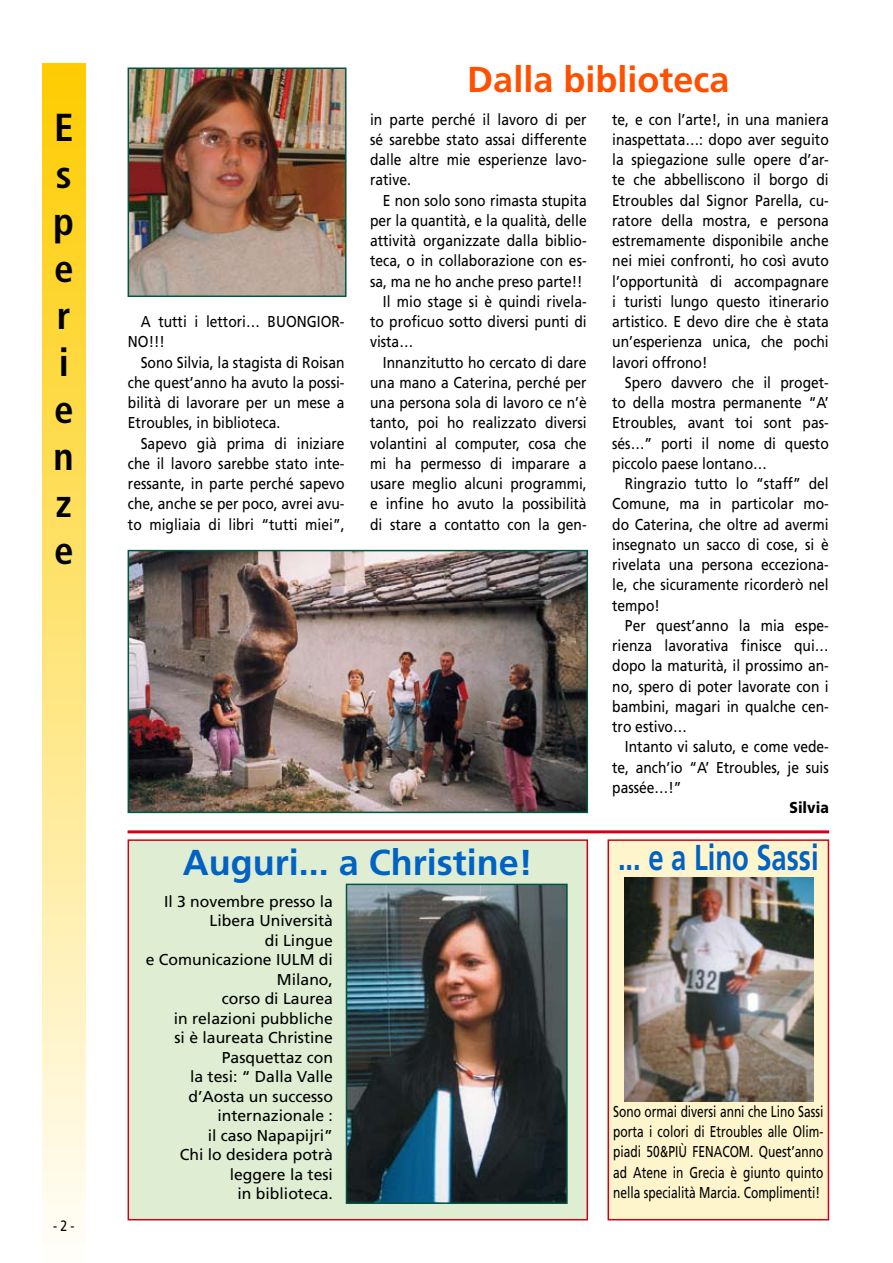
<style>
.page{position:relative;width:893px;height:1263px;background:#fff}
.page>*{position:absolute;margin:0;border:0;box-sizing:border-box;transform-origin:0 0}
.t1{font:700 condensed 39px/47px "Frutiger";color:#000}
.t2{font:700 36px "Frutiger";color:#0062c2}
.t3{font:700 36px "Frutiger";color:#ff4f00}
.t4{font:700 36px "Frutiger";color:#0062c2;scale:.76 1}
.t5{font:15.75px/20.2px "Frutiger";color:#000;text-align:justify;scale:.88 1}
.t6{font:15.75px/19.5px "Frutiger";color:#000;text-align:right}
.t7{font:15.75px/20.2px "Frutiger";color:#000;text-align:justify;scale:.76 1}
.t8{font:900 15.75px "Frutiger";color:#000;scale:.88 1}
.t9{font:15px "Frutiger";color:#000;scale:.8 1}
</style>
<div class="page">
<div style="left:43px;top:64px;width:42px;height:1199px;background:linear-gradient(to bottom,#fecc00,#fffefb)"></div>
<div style="left:128px;top:840px;width:459px;height:380px;background:#dfeed3"></div>
<div style="left:128px;top:839px;width:460px;height:381px;border:2px solid #d10019"></div>
<hr style="left:128px;top:830px;width:701px;height:3px;background:#d10019">
<img style="left:349px;top:887px;width:216px;height:314px">
<div style="left:346px;top:884px;width:222px;height:320px;border:2px solid #005740"></div>
<img style="left:131px;top:71px;width:212px;height:223px">
<div style="left:128px;top:68px;width:218px;height:229px;border:2px solid #005740"></div>
<img style="left:131px;top:553px;width:454px;height:257px">
<div style="left:128px;top:550px;width:460px;height:263px;border:2px solid #005740"></div>
<div style="left:608px;top:840px;width:220px;height:380px;background:#fff5cc"></div>
<div style="left:608px;top:839px;width:221px;height:381px;border:2px solid #d10019"></div>
<img style="left:624px;top:878px;width:189px;height:223px">
<h1 class="t1" style="left:53px;top:104px;width:22px">E s p e r i e n z e</h1>
<p class="t9" style="left:53px;top:1217px;width:28px">- -</p>
<p class="t5" style="left:128px;top:311px;width:248px;text-indent:13px">A tutti i lettori… BUONGIOR-<br>NO!!!</p>
<p class="t5" style="left:128px;top:352px;width:248px;text-indent:13px">Sono Silvia, la stagista di Roisan che quest’anno ha avuto la possi&shy;bilità di lavorare per un mese a Etroubles, in biblioteca.</p>
<p class="t5" style="left:128px;top:433px;width:248px;text-indent:13px">Sapevo già prima di iniziare che il lavoro sarebbe stato inte&shy;ressante, in parte perché sapevo che, anche se per poco, avrei avu&shy;to migliaia di libri “tutti miei”,</p>
<h2 class="t3" style="left:467px;top:58px;width:264px">Dalla biblioteca</h2>
<p class="t5" style="left:370px;top:109px;width:248px">in parte perché il lavoro di per sé sarebbe stato assai differente dalle altre mie esperienze lavo&shy;rative.</p>
<p class="t5" style="left:383px;top:190px;width:233px">E non solo sono rimasta stupita</p>
<p class="t5" style="left:370px;top:210px;width:248px">per la quantità, e la qualità, delle</p>
<p class="t5" style="left:370px;top:230px;width:248px">attività organizzate dalla biblio-</p>
<p class="t5" style="left:370px;top:251px;width:248px">teca, o in collaborazione con es-</p>
<p class="t5" style="left:370px;top:271px;width:243px">sa, ma ne ho anche preso parte!!</p>
<p class="t5" style="left:383px;top:291px;width:233px">Il mio stage si è quindi rivela-</p>
<p class="t5" style="left:370px;top:311px;width:248px">to proficuo sotto diversi punti di</p>
<p class="t5" style="left:370px;top:332px;width:51px">vista…</p>
<p class="t5" style="left:383px;top:352px;width:233px">Innanzitutto ho cercato di dare</p>
<p class="t5" style="left:370px;top:372px;width:248px">una mano a Caterina, perché per</p>
<p class="t5" style="left:370px;top:392px;width:248px">una persona sola di lavoro ce n’è</p>
<p class="t5" style="left:370px;top:413px;width:248px">tanto, poi ho realizzato diversi</p>
<p class="t5" style="left:370px;top:433px;width:248px">volantini al computer, cosa che</p>
<p class="t5" style="left:370px;top:453px;width:248px">mi ha permesso di imparare a</p>
<p class="t5" style="left:370px;top:473px;width:248px">usare meglio alcuni programmi,</p>
<p class="t5" style="left:370px;top:494px;width:248px">e infine ho avuto la possibilità</p>
<p class="t5" style="left:370px;top:514px;width:248px">di stare a contatto con la gen-</p>
<p class="t5" style="left:612px;top:109px;width:248px">te, e con l’arte!, in una maniera inaspettata…: dopo aver seguito la spiegazione sulle opere d’ar&shy;te che abbelliscono il borgo di Etroubles dal Signor Parella, cu&shy;ratore della mostra, e persona estremamente disponibile anche nei miei confronti, ho così avuto l’opportunità di accompagnare i turisti lungo questo itinerario artistico. E devo dire che è stata un’esperienza unica, che pochi lavori offrono!</p>
<p class="t5" style="left:612px;top:372px;width:248px;text-indent:13px">Spero davvero che il proget&shy;to della mostra permanente “A’ Etroubles, avant toi sont pas&shy;sés…” porti il nome di questo piccolo paese lontano…</p>
<p class="t5" style="left:612px;top:473px;width:248px;text-indent:13px">Ringrazio tutto lo “staff” del Comune, ma in particolar mo&shy;do Caterina, che oltre ad avermi insegnato un sacco di cose, si è rivelata una persona ecceziona&shy;le, che sicuramente ricorderò nel tempo!</p>
<p class="t5" style="left:612px;top:615px;width:248px;text-indent:13px">Per quest’anno la mia espe&shy;rienza lavorativa finisce qui… dopo la maturità, il prossimo an&shy;no, spero di poter lavorate con i bambini, magari in qualche cen&shy;tro estivo…</p>
<p class="t5" style="left:612px;top:737px;width:248px;text-indent:13px">Intanto vi saluto, e come vede&shy;te, anch’io “A’ Etroubles, je suis passée…!”</p>
<p class="t8" style="left:789px;top:798px;width:46px">Silvia</p>
<h2 class="t2" style="left:183px;top:841px;width:352px">Auguri... a Christine!</h2>
<p class="t6" style="left:146px;top:891px;width:189px">Il 3 novembre presso la<br>Libera Università<br>di Lingue<br>e Comunicazione IULM di<br>Milano,<br>corso di Laurea<br>in relazioni pubbliche<br>si è laureata Christine<br>Pasquettaz con<br>la tesi: “ Dalla Valle d’Aosta un successo internazionale :<br>il caso Napapijri”<br>Chi lo desidera potrà leggere la tesi<br>in biblioteca.</p>
<h2 class="t4" style="left:618px;top:837px;width:266px">... e a Lino Sassi</h2>
<p class="t7" style="left:613px;top:1101px;width:278px">Sono ormai diversi anni che Lino Sassi porta i colori di Etroubles alle Olim&shy;piadi 50&amp;Pi ù fenacom</p>
<p class="t7" style="left:613px;top:1142px;width:278px;text-indent:137px">. Quest’anno ad Atene in Grecia è giunto quinto nella specialità Marcia. Complimenti!</p>
</div>
